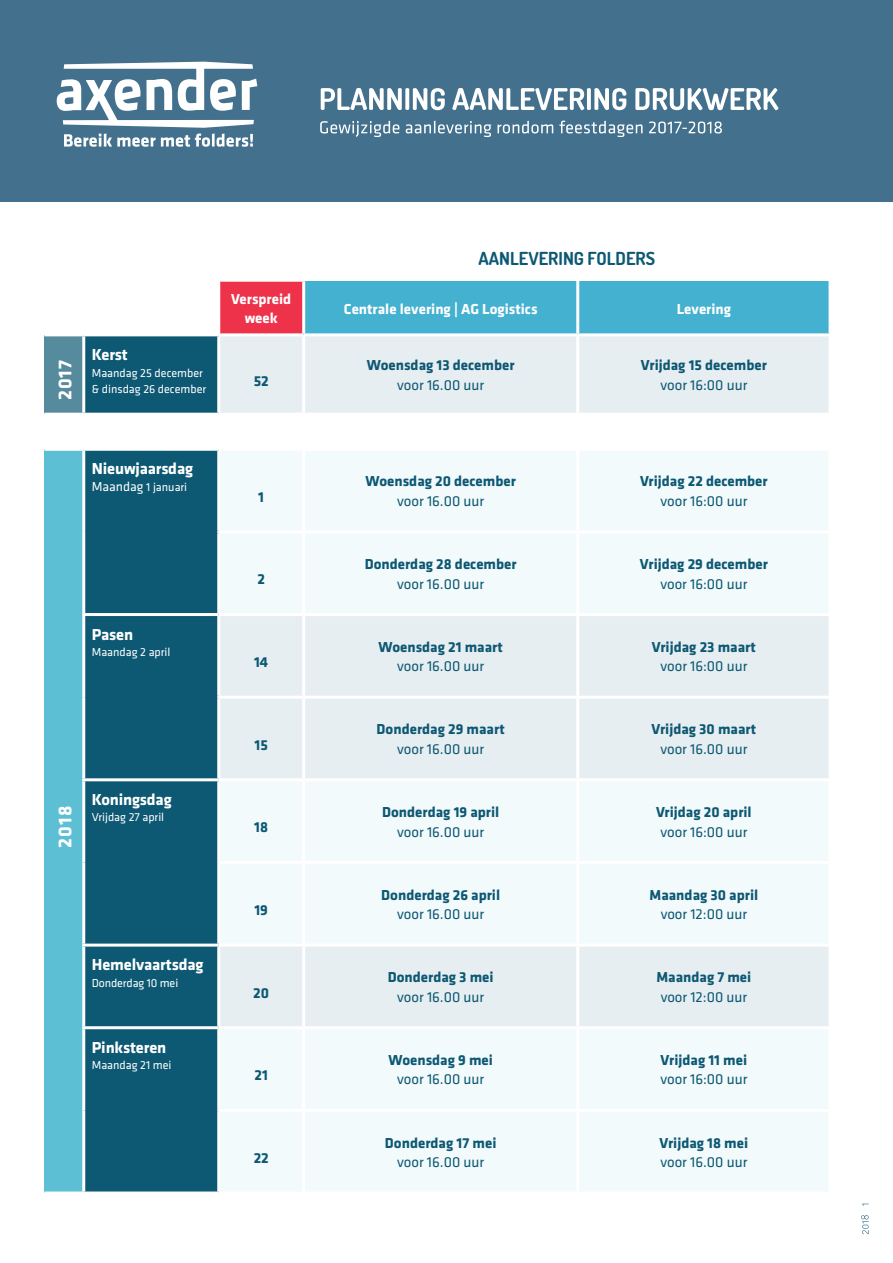
<style>
.page{position:relative;width:893px;height:1263px;background:#fff}
.page>*{position:absolute;margin:0;border:0;box-sizing:border-box;transform-origin:0 0}
.t1{font:700 19.5px "Klavika";letter-spacing:.05em;color:#fff}
.t2{font:700 18px "Dosis";color:#0d5873}
.t3{font:700 16.5px "Klavika";letter-spacing:-.01em;color:#fff}
.t4{font:700 15px "Klavika";color:#0d5873}
.t5{font:15px "Klavika";color:#0d5873}
.t6{font:700 15px/19.5px "Klavika";color:#fff;text-align:center}
.t7{font:12px/16.5px "Klavika";color:#fff}
.s1{font-size:13.5px}
</style>
<div class="page">
<div style="left:0;top:0;width:893px;height:202px;background:#43718d"></div>
<svg style="left:64px;top:134px;width:189px;height:13px"></svg>
<svg style="left:57px;top:62px;width:200px;height:66px"></svg>
<svg style="left:320px;top:121px;width:402px;height:16px"></svg>
<div style="left:219px;top:281px;width:85px;height:54px;background:#ed324a"></div>
<div style="left:305px;top:281px;width:524px;height:52px;background:#44b1d1"></div>
<div style="left:44px;top:335px;width:40px;height:79px;background:#568a9d"></div>
<div style="left:85px;top:336px;width:132px;height:855px;background:#0d5873"></div>
<div style="left:220px;top:336px;width:609px;height:77px;background:#e7eef1"></div>
<svg style="left:85px;top:416px;width:132px;height:32px"></svg>
<div style="left:44px;top:449px;width:40px;height:744px;background:#5dbfd4"></div>
<svg style="left:220px;top:451px;width:609px;height:740px;fill:#f2fafc"></svg>
<div style="left:220px;top:781px;width:609px;height:162px;background:#f2fafc"></div>
<div style="left:220px;top:946px;width:609px;height:80px;background:#e7eef1"></div>
<hr style="left:220px;top:280px;width:85px;height:2px;background:#fff">
<hr style="left:44px;top:333px;width:40px;height:3px;background:#fff">
<hr style="left:304px;top:861px;width:274px;height:3px;background:#fff">
<hr style="left:578px;top:861px;width:254px;height:3px;background:#fff">
<hr style="left:304px;top:943px;width:274px;height:3px;background:#fff">
<hr style="left:578px;top:943px;width:254px;height:3px;background:#fff">
<hr style="left:304px;top:1026px;width:274px;height:3px;background:#fff">
<hr style="left:578px;top:1026px;width:254px;height:3px;background:#fff">
<hr style="left:304px;top:1109px;width:274px;height:3px;background:#fff">
<hr style="left:578px;top:1109px;width:254px;height:3px;background:#fff">
<hr style="left:219px;top:333px;width:85px;height:3px;background:#fff">
<hr style="left:44px;top:448px;width:40px;height:3px;background:#fff">
<hr style="left:84px;top:448px;width:135px;height:3px;background:#fff">
<hr style="left:82px;top:613px;width:137px;height:3px;background:#fff">
<hr style="left:82px;top:778px;width:137px;height:3px;background:#fff">
<hr style="left:217px;top:861px;width:87px;height:3px;background:#fff">
<hr style="left:82px;top:943px;width:137px;height:3px;background:#fff">
<hr style="left:219px;top:943px;width:85px;height:3px;background:#fff">
<hr style="left:82px;top:1026px;width:137px;height:3px;background:#fff">
<hr style="left:219px;top:1026px;width:85px;height:3px;background:#fff">
<hr style="left:217px;top:1109px;width:87px;height:3px;background:#fff">
<hr style="left:44px;top:1191px;width:40px;height:3px;background:#fff">
<hr style="left:217px;top:281px;width:3px;height:52px;background:#fff">
<hr style="left:302px;top:336px;width:3px;height:77px;background:#fff">
<hr style="left:302px;top:451px;width:3px;height:79px;background:#fff">
<hr style="left:302px;top:781px;width:3px;height:80px;background:#fff">
<hr style="left:302px;top:864px;width:3px;height:79px;background:#fff">
<hr style="left:302px;top:946px;width:3px;height:80px;background:#fff">
<hr style="left:302px;top:1029px;width:3px;height:80px;background:#fff">
<hr style="left:302px;top:1112px;width:3px;height:79px;background:#fff">
<hr style="left:576px;top:336px;width:3px;height:77px;background:#fff">
<hr style="left:576px;top:451px;width:3px;height:79px;background:#fff">
<hr style="left:576px;top:781px;width:3px;height:80px;background:#fff">
<hr style="left:576px;top:864px;width:3px;height:79px;background:#fff">
<hr style="left:576px;top:946px;width:3px;height:80px;background:#fff">
<hr style="left:576px;top:1029px;width:3px;height:80px;background:#fff">
<hr style="left:576px;top:1112px;width:3px;height:79px;background:#fff">
<hr style="left:82px;top:336px;width:3px;height:77px;background:#fff">
<hr style="left:82px;top:451px;width:3px;height:81px;background:#fff">
<hr style="left:82px;top:532px;width:3px;height:81px;background:#fff">
<hr style="left:82px;top:616px;width:3px;height:81px;background:#fff">
<hr style="left:82px;top:697px;width:3px;height:81px;background:#fff">
<hr style="left:82px;top:781px;width:3px;height:81px;background:#fff">
<hr style="left:82px;top:862px;width:3px;height:81px;background:#fff">
<hr style="left:82px;top:946px;width:3px;height:80px;background:#fff">
<hr style="left:82px;top:1029px;width:3px;height:81px;background:#fff">
<hr style="left:82px;top:1110px;width:3px;height:81px;background:#fff">
<hr style="left:302px;top:282px;width:3px;height:51px;background:#fff">
<hr style="left:576px;top:281px;width:3px;height:52px;background:#fff">
<hr style="left:217px;top:530px;width:87px;height:3px;background:#fff">
<hr style="left:302px;top:533px;width:3px;height:80px;background:#fff">
<hr style="left:219px;top:613px;width:85px;height:3px;background:#fff">
<hr style="left:302px;top:616px;width:3px;height:80px;background:#fff">
<hr style="left:217px;top:696px;width:87px;height:3px;background:#fff">
<hr style="left:302px;top:699px;width:3px;height:79px;background:#fff">
<hr style="left:219px;top:778px;width:85px;height:3px;background:#fff">
<hr style="left:304px;top:530px;width:274px;height:3px;background:#fff">
<hr style="left:578px;top:530px;width:254px;height:3px;background:#fff">
<hr style="left:576px;top:533px;width:3px;height:80px;background:#fff">
<hr style="left:304px;top:613px;width:274px;height:3px;background:#fff">
<hr style="left:578px;top:613px;width:254px;height:3px;background:#fff">
<hr style="left:576px;top:616px;width:3px;height:80px;background:#fff">
<hr style="left:304px;top:696px;width:274px;height:3px;background:#fff">
<hr style="left:578px;top:696px;width:254px;height:3px;background:#fff">
<hr style="left:576px;top:699px;width:3px;height:79px;background:#fff">
<hr style="left:304px;top:778px;width:274px;height:3px;background:#fff">
<hr style="left:578px;top:778px;width:254px;height:3px;background:#fff">
<hr style="left:44px;top:413px;width:40px;height:3px;background:#fff">
<hr style="left:84px;top:413px;width:135px;height:3px;background:#fff">
<svg style="left:321px;top:88px;width:457px;height:22px"></svg>
<svg style="left:861px;top:1204px;width:8px;height:30px"></svg>
<h1 class="t1" style="left:54px;top:400px;width:42px;rotate:-90deg">2017</h1>
<p class="t2" style="left:478px;top:246px;width:178px">AANLEVERING FOLDERS</p>
<p class="t6" style="left:231px;top:289px;width:62px">Verspreid week</p>
<p class="t6" style="left:344px;top:299px;width:195px">Centrale levering | AG Logistics</p>
<p class="t6" style="left:677px;top:299px;width:56px">Levering</p>
<p class="t3" style="left:92px;top:346px;width:38px">Kerst</p>
<p class="t7" style="left:92px;top:364px;width:116px">Maandag 25 december &amp; dinsdag 26 december</p>
<p class="t4" style="left:254px;top:373px;width:17px">52</p>
<p class="t4" style="left:367px;top:357px;width:149px">Woensdag 13 december</p>
<p class="t5" style="left:397px;top:377px;width:88px">voor 16.00 uur</p>
<p class="t4" style="left:641px;top:357px;width:127px">Vrijdag 15 december</p>
<p class="t5" style="left:660px;top:377px;width:88px">voor 16:00 uur</p>
<p class="t3" style="left:92px;top:460px;width:103px">Nieuwjaarsdag</p>
<p class="t7" style="left:92px;top:479px;width:97px"><span class="s1">Maandag</span> 1 januari</p>
<p class="t3" style="left:92px;top:625px;width:43px">Pasen</p>
<p class="t7" style="left:92px;top:644px;width:80px">Maandag 2 april</p>
<h1 class="t1" style="left:54px;top:847px;width:43px;rotate:-90deg">2018</h1>
<p class="t3" style="left:92px;top:790px;width:81px">Koningsdag</p>
<p class="t7" style="left:92px;top:809px;width:74px">Vrijdag 27 april</p>
<p class="t3" style="left:92px;top:956px;width:113px">Hemelvaartsdag</p>
<p class="t7" style="left:92px;top:975px;width:88px">Donderdag 10 mei</p>
<p class="t3" style="left:92px;top:1038px;width:76px">Pinksteren</p>
<p class="t7" style="left:92px;top:1057px;width:81px">Maandag 21 mei</p>
<p class="t4" style="left:258px;top:489px;width:7px">1</p>
<p class="t4" style="left:257px;top:571px;width:9px">2</p>
<p class="t4" style="left:254px;top:654px;width:16px">14</p>
<p class="t4" style="left:255px;top:737px;width:15px">15</p>
<p class="t4" style="left:254px;top:819px;width:15px">18</p>
<p class="t4" style="left:254px;top:902px;width:15px">19</p>
<p class="t4" style="left:253px;top:984px;width:17px">20</p>
<p class="t4" style="left:255px;top:1067px;width:15px">21</p>
<p class="t4" style="left:254px;top:1150px;width:17px">22</p>
<p class="t4" style="left:366px;top:473px;width:152px">Woensdag 20 december</p>
<p class="t5" style="left:397px;top:493px;width:88px">voor 16.00 uur</p>
<p class="t4" style="left:365px;top:556px;width:153px">Donderdag 28 december</p>
<p class="t5" style="left:397px;top:575px;width:88px">voor 16.00 uur</p>
<p class="t4" style="left:378px;top:639px;width:126px">Woensdag 21 maart</p>
<p class="t5" style="left:397px;top:658px;width:88px">voor 16.00 uur</p>
<p class="t4" style="left:377px;top:721px;width:130px">Donderdag 29 maart</p>
<p class="t5" style="left:397px;top:741px;width:88px">voor 16.00 uur</p>
<p class="t4" style="left:382px;top:804px;width:119px">Donderdag 19 april</p>
<p class="t5" style="left:397px;top:823px;width:88px">voor 16.00 uur</p>
<p class="t4" style="left:381px;top:886px;width:120px">Donderdag 26 april</p>
<p class="t5" style="left:397px;top:906px;width:88px">voor 16.00 uur</p>
<p class="t4" style="left:388px;top:969px;width:107px">Donderdag 3 mei</p>
<p class="t5" style="left:397px;top:989px;width:88px">voor 16.00 uur</p>
<p class="t4" style="left:388px;top:1052px;width:106px">Woensdag 9 mei</p>
<p class="t5" style="left:397px;top:1071px;width:88px">voor 16.00 uur</p>
<p class="t4" style="left:385px;top:1134px;width:113px">Donderdag 17 mei</p>
<p class="t5" style="left:397px;top:1154px;width:88px">voor 16.00 uur</p>
<p class="t4" style="left:640px;top:473px;width:129px">Vrijdag 22 december</p>
<p class="t5" style="left:660px;top:493px;width:88px">voor 16:00 uur</p>
<p class="t4" style="left:640px;top:556px;width:129px">Vrijdag 29 december</p>
<p class="t5" style="left:660px;top:575px;width:88px">voor 16:00 uur</p>
<p class="t4" style="left:652px;top:639px;width:105px">Vrijdag 23 maart</p>
<p class="t5" style="left:660px;top:658px;width:88px">voor 16:00 uur</p>
<p class="t4" style="left:651px;top:721px;width:106px">Vrijdag 30 maart</p>
<p class="t5" style="left:660px;top:741px;width:88px">voor 16.00 uur</p>
<p class="t4" style="left:656px;top:804px;width:97px">Vrijdag 20 april</p>
<p class="t5" style="left:660px;top:823px;width:88px">voor 16:00 uur</p>
<p class="t4" style="left:650px;top:886px;width:110px">Maandag 30 april</p>
<p class="t5" style="left:661px;top:906px;width:88px">voor 12:00 uur</p>
<p class="t4" style="left:656px;top:969px;width:96px">Maandag 7 mei</p>
<p class="t5" style="left:661px;top:989px;width:88px">voor 12:00 uur</p>
<p class="t4" style="left:661px;top:1052px;width:88px">Vrijdag 11 mei</p>
<p class="t5" style="left:660px;top:1071px;width:88px">voor 16:00 uur</p>
<p class="t4" style="left:659px;top:1134px;width:90px">Vrijdag 18 mei</p>
<p class="t5" style="left:660px;top:1154px;width:88px">voor 16.00 uur</p>
</div>
